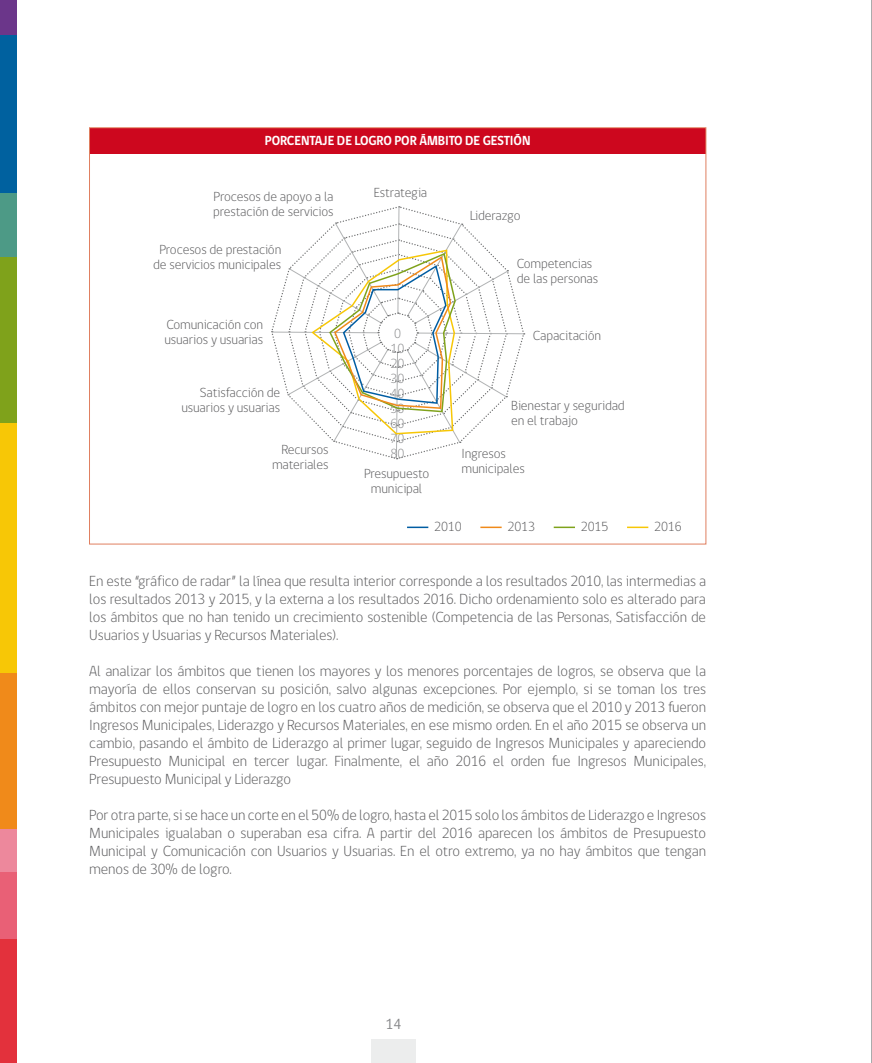
<style>
.page{position:relative;width:872px;height:1063px;background:#fff}
.page>*{position:absolute;margin:0;border:0;box-sizing:border-box;transform-origin:0 0}
.t1{font:300 15px/18px "gob CL";letter-spacing:-.01em;color:#58585a;text-align:justify}
.t2{font:15px "gob CL";color:#87888a}
.t3{font:300 13.5px/15px "gob CL";letter-spacing:-.01em;color:#58585a}
.t4{font:700 13.5px "gob CL";letter-spacing:-.01em;color:#fff;scale:.95 1}
.t5{font:300 13.5px/15px "gob CL";letter-spacing:-.01em;color:#87888a}
</style>
<div class="page">
<div style="left:0;top:921px;width:17px;height:142px;background:#e3313c"></div>
<div style="left:0;top:869px;width:17px;height:70px;background:#e96076"></div>
<div style="left:0;top:191px;width:17px;height:69px;background:#4d9a86"></div>
<div style="left:0;top:257px;width:17px;height:169px;background:#7fa21b"></div>
<div style="left:0;top:672px;width:17px;height:158px;background:#f08a1a"></div>
<div style="left:0;top:35px;width:17px;height:158px;background:#00619f"></div>
<div style="left:0;top:424px;width:17px;height:249px;background:#f7c706"></div>
<div style="left:0;top:830px;width:17px;height:42px;background:#ed889c"></div>
<div style="left:0;top:0;width:17px;height:35px;background:#6b368a"></div>
<div style="left:371px;top:1040px;width:45px;height:23px;background:#eceded"></div>
<hr style="left:871px;top:0;width:1px;height:1063px;background:#58585a">
<div style="left:89px;top:128px;width:617px;height:25px;background:#cd071e"></div>
<svg style="left:407px;top:527px;width:21px;height:1px"></svg>
<svg style="left:480px;top:527px;width:21px;height:1px"></svg>
<svg style="left:554px;top:527px;width:21px;height:1px"></svg>
<svg style="left:627px;top:527px;width:21px;height:1px"></svg>
<svg style="left:271px;top:206px;width:254px;height:254px"></svg>
<p class="t4" style="left:265px;top:132px;width:281px">PORCENTAJE DE LOGRO POR ÁMBITO DE GESTIÓN</p>
<p class="t3" style="left:213px;top:189px;width:122px">Procesos de apoyo a la prestación de servicios</p>
<p class="t3" style="left:153px;top:242px;width:130px;text-align:center">Procesos de prestación de servicios municipales</p>
<p class="t3" style="left:164px;top:318px;width:100px">Comunicación con usuarios y usuarias</p>
<p class="t3" style="left:181px;top:386px;width:100px;text-align:right">Satisfacción de usuarios y usuarias</p>
<p class="t3" style="left:272px;top:442px;width:58px;text-align:right">Recursos materiales</p>
<p class="t3" style="left:374px;top:185px;width:55px">Estrategia</p>
<p class="t5" style="left:390px;top:326px;width:15px">0<br>10<br>20<br>30<br>40<br>50<br>60<br>70<br>80</p>
<p class="t3" style="left:364px;top:467px;width:67px;text-align:center">Presupuesto municipal</p>
<p class="t3" style="left:470px;top:208px;width:52px">Liderazgo</p>
<p class="t3" style="left:517px;top:256px;width:83px">Competencias de las personas</p>
<p class="t3" style="left:533px;top:328px;width:70px">Capacitación</p>
<p class="t3" style="left:511px;top:398px;width:115px">Bienestar y seguridad en el trabajo</p>
<p class="t3" style="left:461px;top:446px;width:65px">Ingresos municipales</p>
<p class="t3" style="left:434px;top:520px;width:29px">2010</p>
<p class="t3" style="left:507px;top:520px;width:29px">2013</p>
<p class="t3" style="left:581px;top:520px;width:29px">2015</p>
<p class="t3" style="left:654px;top:520px;width:29px">2016</p>
<p class="t1" style="left:89px;top:572px;width:618px">En este “gráfico de radar” la línea que resulta interior corresponde a los resultados 2010, las intermedias a los resultados 2013 y 2015, y la externa a los resultados 2016. Dicho ordenamiento solo es alterado para los ámbitos que no han tenido un crecimiento sostenible (Competencia de las Personas, Satisfacción de Usuarios y Usuarias y Recursos Materiales).</p>
<p class="t1" style="left:89px;top:662px;width:618px">Al analizar los ámbitos que tienen los mayores y los menores porcentajes de logros, se observa que la mayoría de ellos conservan su posición, salvo algunas excepciones. Por ejemplo, si se toman los tres ámbitos con mejor puntaje de logro en los cuatro años de medición, se observa que el 2010 y 2013 fueron Ingresos Municipales, Liderazgo y Recursos Materiales, en ese mismo orden. En el año 2015 se observa un cambio, pasando el ámbito de Liderazgo al primer lugar, seguido de Ingresos Municipales y apareciendo Presupuesto Municipal en tercer lugar. Finalmente, el año 2016 el orden fue Ingresos Municipales, Presupuesto Municipal y Liderazgo</p>
<p class="t1" style="left:89px;top:806px;width:618px">Por otra parte, si se hace un corte en el 50% de logro, hasta el 2015 solo los ámbitos de Liderazgo e Ingresos Municipales igualaban o superaban esa cifra. A partir del 2016 aparecen los ámbitos de Presupuesto Municipal y Comunicación con Usuarios y Usuarias. En el otro extremo, ya no hay ámbitos que tengan menos de 30% de logro.</p>
<p class="t2" style="left:385px;top:1013px;width:18px">14</p>
</div>
